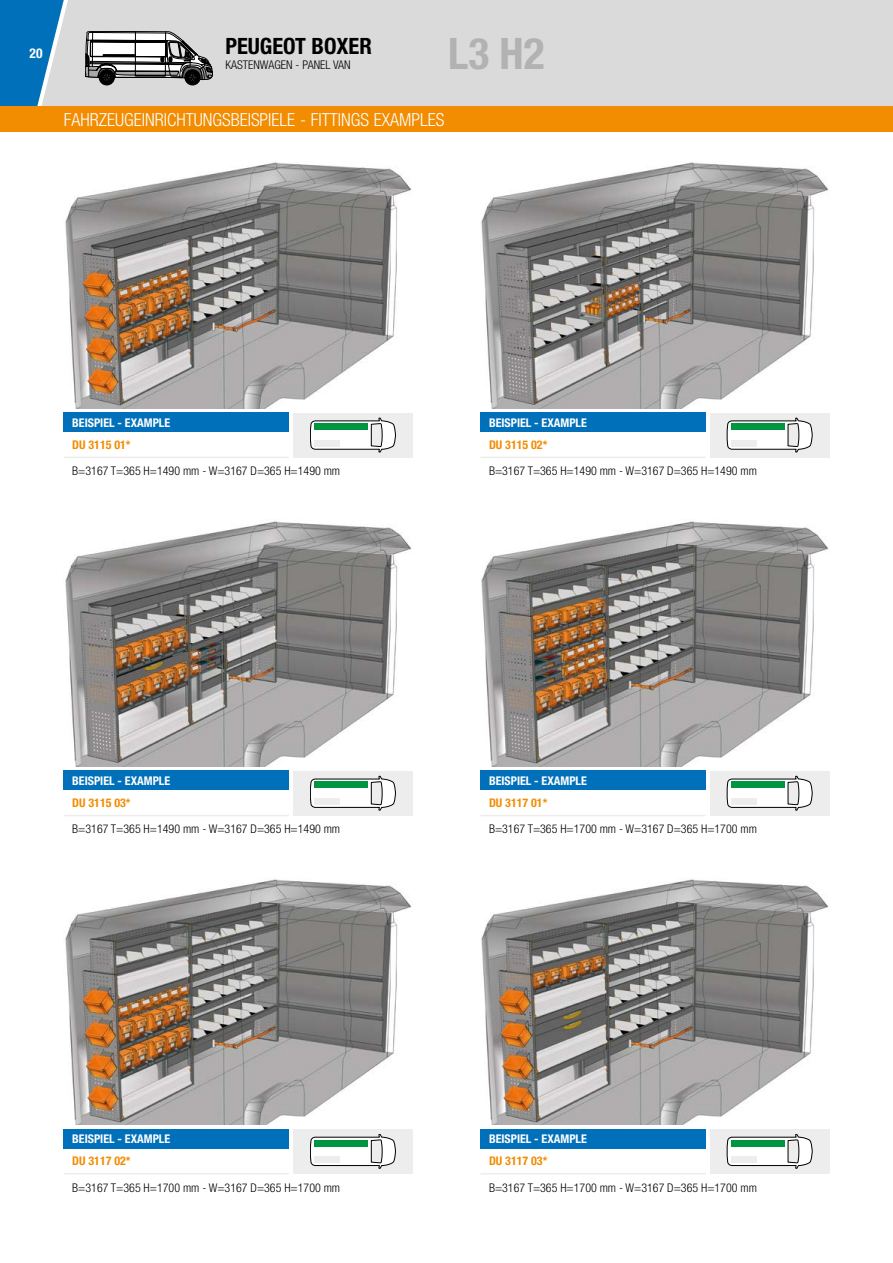
<style>
.page{position:relative;width:893px;height:1263px;background:#fff}
.page>*{position:absolute;margin:0;border:0;box-sizing:border-box;transform-origin:0 0}
.t1{font:700 condensed 43.5px "Helvetica Neue";color:#b3b2b2}
.t2{font:700 condensed 22.5px "Helvetica Neue";color:#000}
.t3{font:300 condensed 18px "Helvetica Neue";color:#fff}
.t4{font:700 condensed 13.5px "Helvetica Neue";color:#fff}
.t5{font:300 condensed 12px "Helvetica Neue";color:#000}
.t6{font:700 condensed 12px "Helvetica Neue";color:#fff}
.t7{font:700 condensed 12px "Helvetica Neue";color:#f28c00}
</style>
<div class="page">
<div style="left:0;top:0;width:41px;height:106px;background:#0070ba"></div>
<div style="left:41px;top:0;width:852px;height:106px;background:#dadada"></div>
<div style="left:0;top:106px;width:893px;height:26px;background:#f28c00"></div>
<svg style="left:85px;top:31px;width:128px;height:54px"></svg>
<img style="left:65px;top:521px;width:346px;height:245px">
<img style="left:65px;top:879px;width:346px;height:245px">
<img style="left:481px;top:162px;width:347px;height:246px">
<img style="left:481px;top:521px;width:347px;height:245px">
<img style="left:481px;top:879px;width:347px;height:245px">
<img style="left:65px;top:162px;width:346px;height:246px">
<div style="left:64px;top:413px;width:225px;height:19px;background:#0070ba"></div>
<div style="left:293px;top:413px;width:119px;height:44px;background:#ededed"></div>
<hr style="left:64px;top:457px;width:225px;height:1px;background:#ededed">
<svg style="left:310px;top:418px;width:86px;height:34px"></svg>
<div style="left:314px;top:423px;width:54px;height:7px;background:#009641"></div>
<div style="left:314px;top:440px;width:26px;height:7px;background:#ededed"></div>
<div style="left:64px;top:771px;width:225px;height:19px;background:#0070ba"></div>
<div style="left:293px;top:771px;width:119px;height:44px;background:#ededed"></div>
<hr style="left:64px;top:815px;width:225px;height:1px;background:#ededed">
<svg style="left:310px;top:776px;width:86px;height:34px"></svg>
<div style="left:314px;top:782px;width:54px;height:6px;background:#009641"></div>
<div style="left:314px;top:798px;width:26px;height:7px;background:#ededed"></div>
<div style="left:64px;top:1129px;width:225px;height:19px;background:#0070ba"></div>
<div style="left:293px;top:1129px;width:119px;height:45px;background:#ededed"></div>
<hr style="left:64px;top:1173px;width:225px;height:1px;background:#ededed">
<svg style="left:310px;top:1134px;width:86px;height:34px"></svg>
<div style="left:314px;top:1140px;width:54px;height:6px;background:#009641"></div>
<div style="left:314px;top:1156px;width:26px;height:7px;background:#ededed"></div>
<div style="left:480px;top:413px;width:226px;height:19px;background:#0070ba"></div>
<div style="left:710px;top:413px;width:119px;height:44px;background:#ededed"></div>
<hr style="left:480px;top:457px;width:226px;height:1px;background:#ededed">
<svg style="left:727px;top:418px;width:85px;height:34px"></svg>
<div style="left:731px;top:423px;width:54px;height:7px;background:#009641"></div>
<div style="left:731px;top:440px;width:26px;height:7px;background:#ededed"></div>
<div style="left:480px;top:771px;width:226px;height:19px;background:#0070ba"></div>
<div style="left:710px;top:771px;width:119px;height:44px;background:#ededed"></div>
<hr style="left:480px;top:815px;width:226px;height:1px;background:#ededed">
<svg style="left:727px;top:776px;width:85px;height:34px"></svg>
<div style="left:731px;top:782px;width:54px;height:6px;background:#009641"></div>
<div style="left:731px;top:798px;width:26px;height:7px;background:#ededed"></div>
<div style="left:480px;top:1129px;width:226px;height:19px;background:#0070ba"></div>
<div style="left:710px;top:1129px;width:119px;height:45px;background:#ededed"></div>
<hr style="left:480px;top:1173px;width:226px;height:1px;background:#ededed">
<svg style="left:727px;top:1134px;width:85px;height:34px"></svg>
<div style="left:731px;top:1140px;width:54px;height:6px;background:#009641"></div>
<div style="left:731px;top:1156px;width:26px;height:7px;background:#ededed"></div>
<h2 class="t2" style="left:225px;top:33px;width:148px">PEUGEOT BOXER</h2>
<p class="t5" style="left:225px;top:58px;width:127px">KASTENWAGEN - PANEL VAN</p>
<p class="t4" style="left:30px;top:45px;width:14px">20</p>
<h1 class="t1" style="left:448px;top:27px;width:98px">L3 H2</h1>
<h3 class="t3" style="left:64px;top:110px;width:382px">FAHRZEUGEINRICHTUNGSBEISPIELE - FITTINGS EXAMPLES</h3>
<p class="t6" style="left:72px;top:415px;width:99px">BEISPIEL - EXAMPLE</p>
<p class="t7" style="left:72px;top:437px;width:60px">DU 3115 01*</p>
<p class="t5" style="left:72px;top:464px;width:269px">B=3167 T=365 H=1490 mm - W=3167 D=365 H=1490 mm</p>
<p class="t6" style="left:489px;top:415px;width:99px">BEISPIEL - EXAMPLE</p>
<p class="t7" style="left:489px;top:437px;width:60px">DU 3115 02*</p>
<p class="t5" style="left:489px;top:464px;width:269px">B=3167 T=365 H=1490 mm - W=3167 D=365 H=1490 mm</p>
<p class="t6" style="left:72px;top:773px;width:99px">BEISPIEL - EXAMPLE</p>
<p class="t7" style="left:72px;top:795px;width:60px">DU 3115 03*</p>
<p class="t5" style="left:72px;top:822px;width:269px">B=3167 T=365 H=1490 mm - W=3167 D=365 H=1490 mm</p>
<p class="t6" style="left:72px;top:1132px;width:99px">BEISPIEL - EXAMPLE</p>
<p class="t7" style="left:72px;top:1154px;width:60px">DU 3117 02*</p>
<p class="t5" style="left:72px;top:1180px;width:269px">B=3167 T=365 H=1700 mm - W=3167 D=365 H=1700 mm</p>
<p class="t6" style="left:489px;top:773px;width:99px">BEISPIEL - EXAMPLE</p>
<p class="t7" style="left:489px;top:795px;width:60px">DU 3117 01*</p>
<p class="t5" style="left:489px;top:822px;width:269px">B=3167 T=365 H=1700 mm - W=3167 D=365 H=1700 mm</p>
<p class="t6" style="left:489px;top:1132px;width:99px">BEISPIEL - EXAMPLE</p>
<p class="t7" style="left:489px;top:1154px;width:60px">DU 3117 03*</p>
<p class="t5" style="left:489px;top:1180px;width:269px">B=3167 T=365 H=1700 mm - W=3167 D=365 H=1700 mm</p>
</div>
